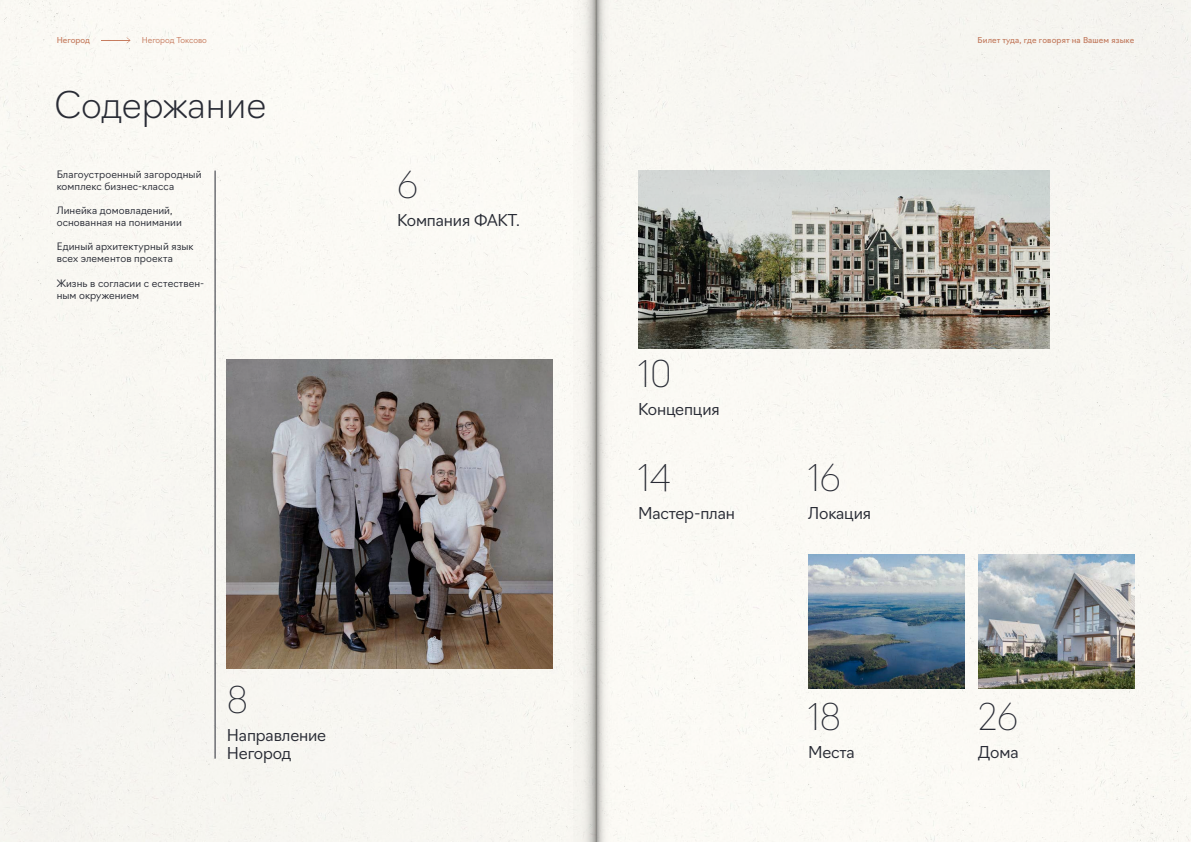
<style>
.page{position:relative;width:1191px;height:842px;background:#fff}
.page>*{position:absolute;margin:0;border:0;box-sizing:border-box;transform-origin:0 0}
.t1{font:100 36px "Navigo";letter-spacing:-.01em;color:#2a2d38}
.t2{font:200 36px "Navigo";color:#2a2d38}
.t3{font:300 16px/18px "Navigo";letter-spacing:-.01em;color:#2a2d38}
.t4{font:300 10px/12px "Navigo";letter-spacing:.01em;color:#2a2d38}
.t5{font:8px "Navigo";letter-spacing:.015em;color:#ca8064}
.t6{font:300 8px "Navigo";color:#ca8064}
</style>
<div class="page">
<img style="left:0;top:0;width:1191px;height:842px">
<p class="t5" style="left:57px;top:33px;width:35px">Негород</p>
<p class="t6" style="left:142px;top:33px;width:67px">Негород Токсово</p>
<p class="t5" style="left:977px;top:33px;width:158px">Билет туда, где говорят на Вашем языке</p>
<h1 class="t2" style="left:55px;top:76px;width:213px">Содержание</h1>
<p class="t4" style="left:57px;top:168px;width:146px">Благоустроенный загородный комплекс бизнес-класса</p>
<p class="t4" style="left:57px;top:204px;width:127px">Линейка домовладений, основанная на понимании</p>
<p class="t4" style="left:57px;top:240px;width:138px">Единый архитектурный язык всех элементов проекта</p>
<p class="t4" style="left:57px;top:276px;width:149px">Жизнь в согласии с естествен&shy;ным окружением</p>
<h1 class="t1" style="left:397px;top:156px;width:22px">6</h1>
<h2 class="t3" style="left:397px;top:209px;width:124px">Компания ФАКТ.</h2>
<h1 class="t1" style="left:227px;top:671px;width:23px">8</h1>
<h2 class="t3" style="left:227px;top:724px;width:101px">Направление<br>Негород</h2>
<h1 class="t1" style="left:638px;top:346px;width:35px">10</h1>
<h2 class="t3" style="left:638px;top:399px;width:83px">Концепция</h2>
<h1 class="t1" style="left:638px;top:449px;width:34px">14</h1>
<h2 class="t3" style="left:638px;top:502px;width:98px">Мастер-план</h2>
<h1 class="t1" style="left:808px;top:449px;width:34px">16</h1>
<h2 class="t3" style="left:808px;top:502px;width:64px">Локация</h2>
<h1 class="t1" style="left:808px;top:689px;width:34px">18</h1>
<h2 class="t3" style="left:808px;top:742px;width:48px">Места</h2>
<h1 class="t1" style="left:978px;top:689px;width:41px">26</h1>
<h2 class="t3" style="left:978px;top:742px;width:42px">Дома</h2>
</div>
